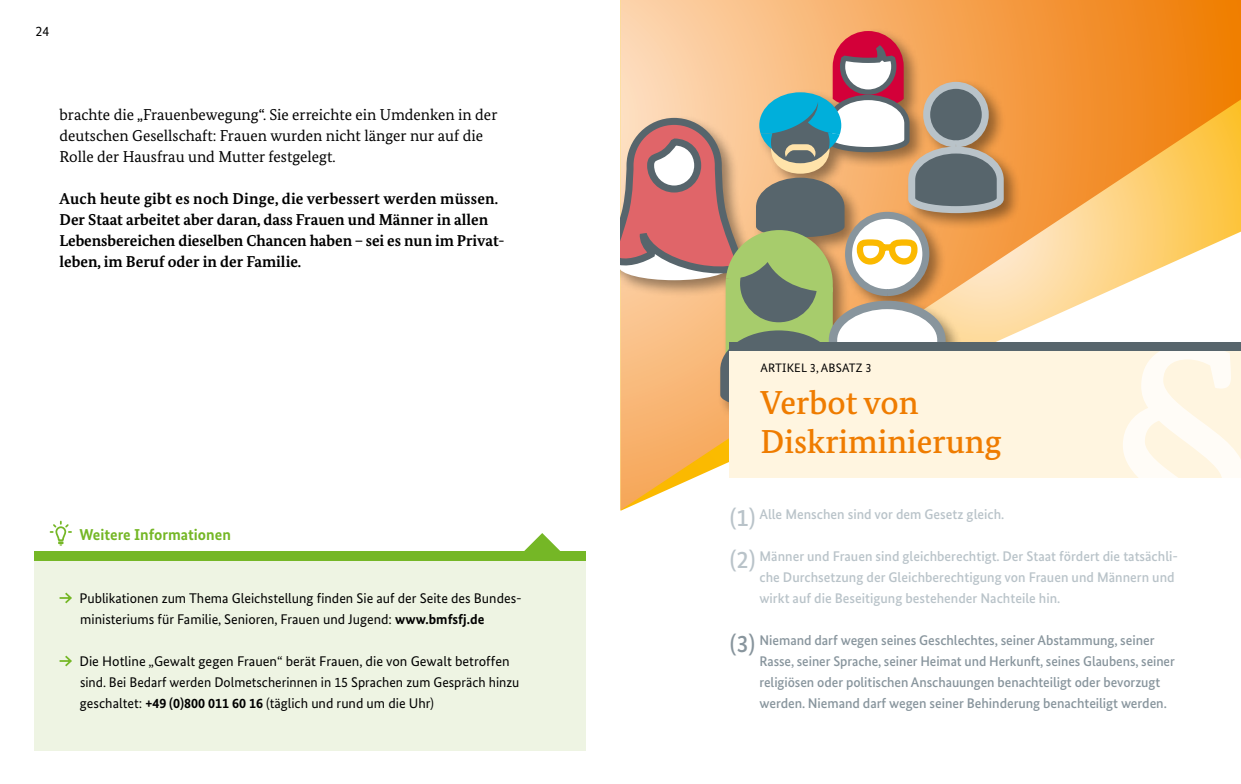
<style>
.page{position:relative;width:1241px;height:784px;background:#fff}
.page>*{position:absolute;margin:0;border:0;box-sizing:border-box;transform-origin:0 0}
.t1{font:500 33.25px/38.5px "Bundes Serif";color:#ef7c00}
.t2{font:700 15.75px/21px "Bundes Serif";color:#000}
.t3{font:15.75px/21px "Bundes Serif";color:#000}
.t4{font:700 15.75px "Bundes Sans";color:#75b726}
.t5{font:14px/21px "Bundes Sans";color:#000}
.t6{font:500 14px/21px "Bundes Sans";letter-spacing:-.005em;color:#88959d}
.t7{font:500 14px/21px "Bundes Sans";color:#b9c3c9}
.t8{font:12.25px "Bundes Sans";letter-spacing:.01em;color:#000}
.s1{font-weight:700}
.s2{font-size:24.5px}
</style>
<div class="page">
<svg style="left:620px;top:0;width:620px;height:510px"></svg>
<div style="left:35px;top:561px;width:550px;height:189px;background:#eef4e3"></div>
<div style="left:35px;top:551px;width:550px;height:10px;background:#75b726"></div>
<svg style="left:524px;top:533px;width:36px;height:18px"></svg>
<svg style="left:50px;top:521px;width:21px;height:24px"></svg>
<div style="left:620px;top:28px;width:401px;height:399px;background:#000;opacity:.4"></div>
<svg style="left:620px;top:29px;width:387px;height:380px;background:#c9a685"></svg>
<div style="left:729px;top:351px;width:511px;height:126px;background:#fff5e0"></div>
<svg style="left:1123px;top:351px;width:117px;height:126px"></svg>
<div style="left:729px;top:342px;width:511px;height:9px;background:#57656c"></div>
<svg style="left:59px;top:592px;width:13px;height:12px"></svg>
<svg style="left:59px;top:655px;width:13px;height:12px"></svg>
<p class="t5" style="left:36px;top:20px;width:15px">24</p>
<p class="t3" style="left:60px;top:104px;width:439px">brachte die „Frauenbewegung“. Sie erreichte ein Umdenken in der deutschen Gesellschaft: Frauen wurden nicht länger nur auf die<br>Rolle der Hausfrau und Mutter festgelegt.</p>
<p class="t2" style="left:60px;top:188px;width:446px">Auch heute gibt es noch Dinge, die verbessert werden müssen.<br>Der Staat arbeitet aber daran, dass Frauen und Männer in allen Lebensbereichen dieselben Chancen haben – sei es nun im Privat&shy;leben, im Beruf oder in der Familie.</p>
<p class="t4" style="left:79px;top:525px;width:153px">Weitere Informationen</p>
<p class="t5" style="left:79px;top:588px;width:442px">Publikationen zum Thema Gleichstellung finden Sie auf der Seite des Bundes&shy;ministeriums für Familie, Senioren, Frauen und Jugend: <span class="s1">www.bmfsfj.de</span></p>
<p class="t5" style="left:79px;top:651px;width:441px">Die Hotline „Gewalt gegen Frauen“ berät Frauen, die von Gewalt betroffen sind. Bei Bedarf werden Dolmetscherinnen in 15 Sprachen zum Gespräch hinzu geschaltet: <span class="s1">+49 (0)800 011 60 16</span> (täglich und rund um die Uhr)</p>
<p class="t8" style="left:760px;top:361px;width:113px">ARTIKEL 3, ABSATZ 3</p>
<h1 class="t1" style="left:760px;top:383px;width:242px">Verbot von<br>Diskriminierung</h1>
<p class="t7" style="left:729px;top:504px;width:276px"><span class="s2">(1)</span> Alle Menschen sind vor dem Gesetz gleich.</p>
<p class="t7" style="left:759px;top:546px;width:420px;text-indent:-30px"><span class="s2">(2)</span> Männer und Frauen sind gleichberechtigt. Der Staat fördert die tatsächli&shy;che Durchsetzung der Gleichberechtigung von Frauen und Männern und wirkt auf die Beseitigung bestehender Nachteile hin.</p>
<p class="t6" style="left:759px;top:630px;width:417px;text-indent:-30px"><span class="s2">(3)</span> Niemand darf wegen seines Geschlechtes, seiner Abstammung, seiner Rasse, seiner Sprache, seiner Heimat und Herkunft, seines Glaubens, seiner religiösen oder politischen Anschauungen benachteiligt oder bevorzugt werden. Niemand darf wegen seiner Behinderung benachteiligt werden.</p>
</div>
